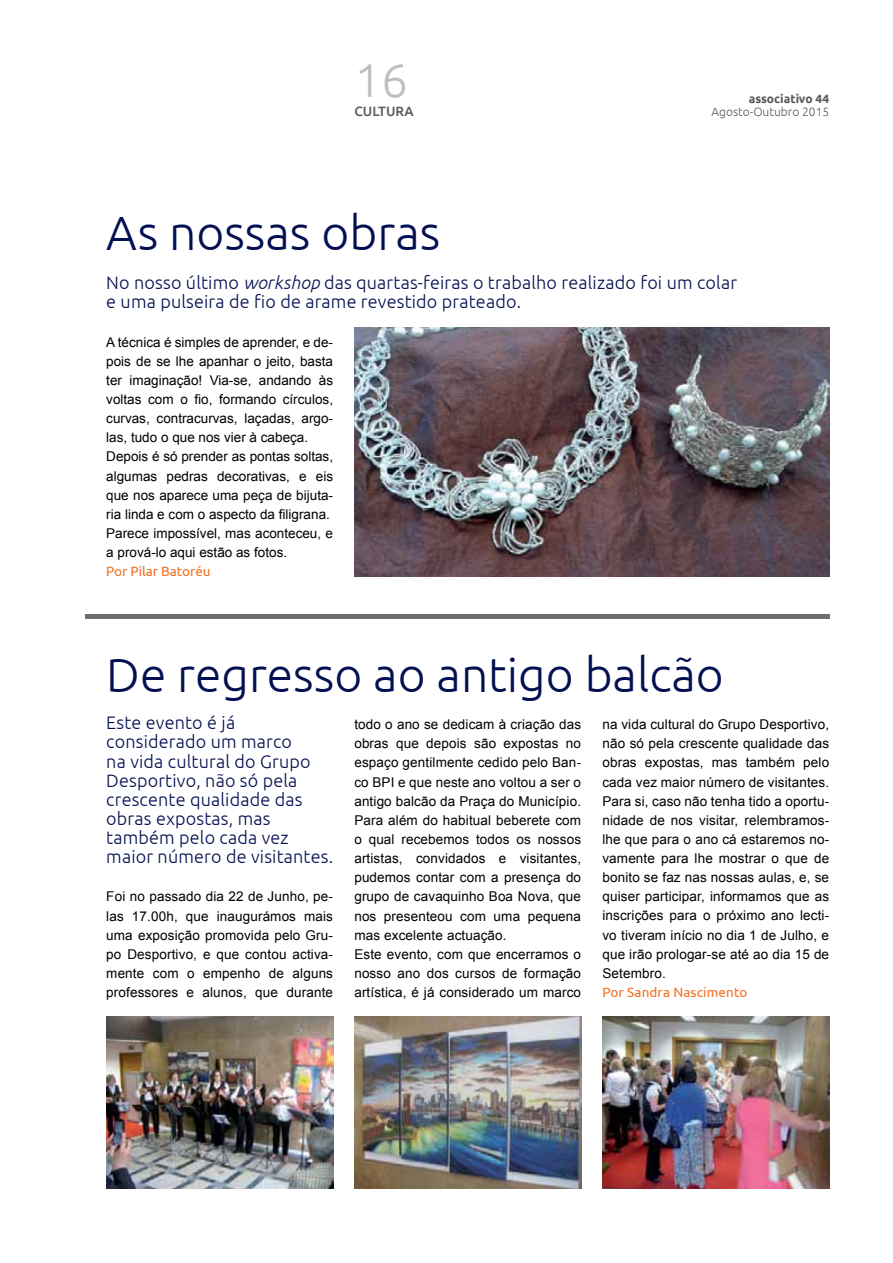
<style>
.page{position:relative;width:893px;height:1263px;background:#fff}
.page>*{position:absolute;margin:0;border:0;box-sizing:border-box;transform-origin:0 0}
.títulos{font:300 48px "Ubuntu";color:#030f50}
.t1{font:300 47.7px "Ubuntu";color:#bcbec0}
.entrada{font:300 18px/19.2px "Ubuntu";letter-spacing:.01em;color:#030f50}
.texto{font:13.5px/19.2px "Arial";letter-spacing:.01em;color:#000;text-align:justify}
.assinatura{font:13.5px "Ubuntu";letter-spacing:.005em;color:#f36f21}
.t2{font:500 13.5px "Ubuntu";color:#58595b}
.t3{font:300 12px "Ubuntu";color:#58595b}
.t4{font:700 12px "Ubuntu";color:#58595b}
.s1{font-style:italic}
</style>
<div class="page">
<div style="left:85px;top:614px;width:744px;height:5px;background:#6d6e71"></div>
<img style="left:354px;top:327px;width:475px;height:249px">
<img style="left:106px;top:1016px;width:227px;height:172px">
<img style="left:354px;top:1016px;width:227px;height:172px">
<img style="left:602px;top:1016px;width:227px;height:172px">
<p class="t1" style="left:354px;top:51px;width:55px">16</p>
<p class="t2" style="left:354px;top:103px;width:61px">CULTURA</p>
<p class="títulos" style="left:106px;top:204px;width:335px">As nossas obras</p>
<p class="t4" style="left:749px;top:91px;width:82px">associativo 44</p>
<p class="t3" style="left:712px;top:105px;width:119px">Agosto-Outubro 2015</p>
<p class="entrada" style="left:106px;top:273px;width:632px">No nosso último <span class="s1">workshop</span> das quartas-feiras o trabalho realizado foi um colar</p>
<p class="entrada" style="left:106px;top:292px;width:416px">e uma pulseira de fio de arame revestido prateado.</p>
<p class="texto" style="left:106px;top:332px;width:228px">A técnica é simples de aprender, e de&shy;pois de se lhe apanhar o jeito, basta ter imaginação! Via-se, andando às voltas com o fio, formando círculos, curvas, contracurvas, laçadas, argo&shy;las, tudo o que nos vier à cabeça.</p>
<p class="texto" style="left:106px;top:447px;width:228px">Depois é só prender as pontas soltas, algumas pedras decorativas, e eis que nos aparece uma peça de bijuta&shy;ria linda e com o aspecto da filigrana.</p>
<p class="texto" style="left:106px;top:524px;width:228px">Parece impossível, mas aconteceu, e a prová-lo aqui estão as fotos.</p>
<p class="assinatura" style="left:106px;top:563px;width:106px">Por Pilar Batoréu</p>
<p class="títulos" style="left:106px;top:646px;width:619px">De regresso ao antigo balcão</p>
<p class="entrada" style="left:106px;top:713px;width:228px">Este evento é já considerado um marco<br>na vida cultural do Grupo<br>Desportivo, não só pela crescente qualidade das obras expostas, mas também pelo cada vez maior número de visitantes.</p>
<p class="texto" style="left:106px;top:887px;width:228px">Foi no passado dia 22 de Junho, pe&shy;las 17.00h, que inaugurámos mais uma exposição promovida pelo Gru&shy;po Desportivo, e que contou activa&shy;mente com o empenho de alguns professores e alunos, que durante</p>
<p class="texto" style="left:354px;top:715px;width:228px">todo o ano se dedicam à criação das obras que depois são expostas no espaço gentilmente cedido pelo Ban&shy;co BPI e que neste ano voltou a ser o antigo balcão da Praça do Município.</p>
<p class="texto" style="left:354px;top:811px;width:228px">Para além do habitual beberete com o qual recebemos todos os nossos artistas, convidados e visitantes, pudemos contar com a presença do grupo de cavaquinho Boa Nova, que nos presenteou com uma pequena mas excelente actuação.</p>
<p class="texto" style="left:354px;top:944px;width:228px">Este evento, com que encerramos o nosso ano dos cursos de formação artística, é já considerado um marco</p>
<p class="texto" style="left:602px;top:715px;width:228px">na vida cultural do Grupo Desportivo, não só pela crescente qualidade das obras expostas, mas também pelo cada vez maior número de visitantes.</p>
<p class="texto" style="left:602px;top:791px;width:228px">Para si, caso não tenha tido a oportu&shy;nidade de nos visitar, relembramos&shy;lhe que para o ano cá estaremos no&shy;vamente para lhe mostrar o que de bonito se faz nas nossas aulas, e, se quiser participar, informamos que as inscrições para o próximo ano lecti&shy;vo tiveram início no dia 1 de Julho, e que irão prologar-se até ao dia 15 de Setembro.</p>
<p class="assinatura" style="left:602px;top:984px;width:146px">Por Sandra Nascimento</p>
</div>
